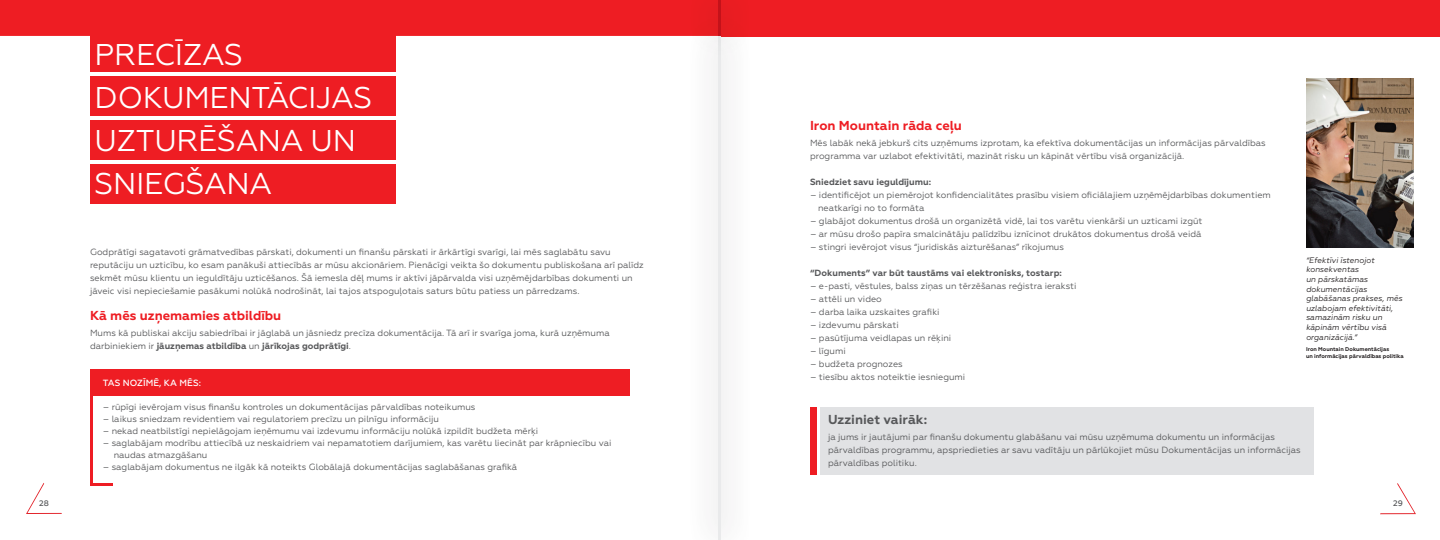
<style>
.page{position:relative;width:1440px;height:540px;background:#fff}
.page>*{position:absolute;margin:0;border:0;box-sizing:border-box;transform-origin:0 0}
.t1{font:30px/43px "Geometria";letter-spacing:-.01em;color:#fff}
.t2{font:700 13px "Geometria";color:#ee1d23}
.t3{font:700 13px "Geometria";color:#57585a}
.t4{font:9px/13px "Geometria";color:#57585a}
.t5{font:700 9px "Geometria";color:#57585a}
.t6{font:500 9px "Geometria";letter-spacing:.01em;color:#fff}
.t7{font:italic 8px/9.6px "Geometria";color:#231f20}
.t8{font:500 8px "Geometria";color:#57585a}
.t9{font:700 5.5px "Geometria";color:#231f20}
.s1{font-weight:700}
</style>
<div class="page">
<div style="left:820px;top:407px;width:494px;height:68px;background:#e1e2e4"></div>
<div style="left:810px;top:407px;width:6px;height:68px;background:#ee1d23"></div>
<div style="left:720px;top:0;width:720px;height:36px;background:#ee1d23"></div>
<svg style="left:1380px;top:483px;width:36px;height:31px"></svg>
<img style="left:1306px;top:78px;width:108px;height:170px">
<div style="left:0;top:0;width:689px;height:36px;background:#ee1d23"></div>
<hr style="left:90px;top:484px;width:23px;height:2px;background:#ee1d23">
<hr style="left:90px;top:369px;width:2px;height:115px;background:#ee1d23">
<div style="left:90px;top:369px;width:540px;height:27px;background:#ee1d23"></div>
<div style="left:90px;top:36px;width:306px;height:36px;background:#ee1d23"></div>
<div style="left:90px;top:76px;width:306px;height:40px;background:#ee1d23"></div>
<div style="left:90px;top:120px;width:306px;height:40px;background:#ee1d23"></div>
<div style="left:90px;top:164px;width:306px;height:40px;background:#ee1d23"></div>
<svg style="left:26px;top:483px;width:36px;height:31px"></svg>
<div style="left:688px;top:11px;width:63px;height:529px;background:#f8f8f8"></div>
<hr style="left:719px;top:36px;width:2px;height:504px;background:#e9eaeb">
<div style="left:689px;top:0;width:62px;height:61px;background:#231f20;opacity:.75"></div>
<hr style="left:719px;top:0;width:2px;height:36px;background:#c4121a">
<p class="t8" style="left:39px;top:499px;width:11px">28</p>
<p class="t1" style="left:95px;top:33px;width:279px">PRECĪZAS<br>DOKUMENTĀCIJAS<br>UZTURĒŠANA UN<br>SNIEGŠANA</p>
<p class="t4" style="left:90px;top:245px;width:555px">Godprātīgi sagatavoti grāmatvedības pārskati, dokumenti un finanšu pārskati ir ārkārtīgi svarīgi, lai mēs saglabātu savu reputāciju un uzticību, ko esam panākuši attiecībās ar mūsu akcionāriem. Pienācīgi veikta šo dokumentu publiskošana arī palīdz sekmēt mūsu klientu un ieguldītāju uzticēšanos. Šā iemesla dēļ mums ir aktīvi jāpārvalda visi uzņēmējdarbības dokumenti un jāveic visi nepieciešamie pasākumi nolūkā nodrošināt, lai tajos atspoguļotais saturs būtu patiess un pārredzams.</p>
<p class="t2" style="left:90px;top:307px;width:193px">Kā mēs uzņemamies atbildību</p>
<p class="t4" style="left:90px;top:326px;width:521px">Mums kā publiskai akciju sabiedrībai ir jāglabā un jāsniedz precīza dokumentācija. Tā arī ir svarīga joma, kurā uzņēmuma darbiniekiem ir <span class="s1">jāuzņemas atbildība</span> un <span class="s1">jārīkojas godprātīgi</span>.</p>
<p class="t6" style="left:103px;top:378px;width:100px">TAS NOZĪMĒ, KA MĒS:</p>
<p class="t4" style="left:103px;top:401px;width:374px">– rūpīgi ievērojam visus finanšu kontroles un dokumentācijas pārvaldības noteikumus</p>
<p class="t4" style="left:103px;top:413px;width:338px">– laikus sniedzam revidentiem vai regulatoriem precīzu un pilnīgu informāciju</p>
<p class="t4" style="left:103px;top:425px;width:437px">– nekad neatbilstīgi nepielāgojam ieņēmumu vai izdevumu informāciju nolūkā izpildīt budžeta mērķi</p>
<p class="t4" style="left:114px;top:437px;width:499px;line-height:12px;text-indent:-11px">– saglabājam modrību attiecībā uz neskaidriem vai nepamatotiem darījumiem, kas varētu liecināt par krāpniecību vai naudas atmazgāšanu</p>
<p class="t4" style="left:103px;top:461px;width:416px">– saglabājam dokumentus ne ilgāk kā noteikts Globālajā dokumentācijas saglabāšanas grafikā</p>
<p class="t2" style="left:810px;top:118px;width:153px">Iron Mountain rāda ceļu</p>
<p class="t4" style="left:810px;top:137px;width:457px">Mēs labāk nekā jebkurš cits uzņēmums izprotam, ka efektīva dokumentācijas un informācijas pārvaldības programma var uzlabot efektivitāti, mazināt risku un kāpināt vērtību visā organizācijā.</p>
<p class="t5" style="left:810px;top:177px;width:123px">Sniedziet savu ieguldījumu:</p>
<p class="t4" style="left:818px;top:189px;width:454px;text-indent:-8px">– identificējot un piemērojot konfidencialitātes prasību visiem oficiālajiem uzņēmējdarbības dokumentiem neatkarīgi no to formāta</p>
<p class="t4" style="left:810px;top:215px;width:394px">– glabājot dokumentus drošā un organizētā vidē, lai tos varētu vienkārši un uzticami izgūt</p>
<p class="t4" style="left:810px;top:228px;width:393px">– ar mūsu drošo papīra smalcinātāju palīdzību iznīcinot drukātos dokumentus drošā veidā</p>
<p class="t4" style="left:810px;top:241px;width:256px">– stingri ievērojot visus “juridiskās aizturēšanas” rīkojumus</p>
<p class="t5" style="left:810px;top:268px;width:253px">“Dokuments” var būt taustāms vai elektronisks, tostarp:</p>
<p class="t4" style="left:810px;top:280px;width:268px">– e-pasti, vēstules, balss ziņas un tērzēšanas reģistra ieraksti</p>
<p class="t4" style="left:810px;top:293px;width:73px">– attēli un video</p>
<p class="t4" style="left:810px;top:306px;width:131px">– darba laika uzskaites grafiki</p>
<p class="t4" style="left:810px;top:319px;width:90px">– izdevumu pārskati</p>
<p class="t4" style="left:810px;top:332px;width:143px">– pasūtījuma veidlapas un rēķini</p>
<p class="t4" style="left:810px;top:345px;width:37px">– līgumi</p>
<p class="t4" style="left:810px;top:358px;width:94px">– budžeta prognozes</p>
<p class="t4" style="left:810px;top:371px;width:157px">– tiesību aktos noteiktie iesniegumi</p>
<p class="t3" style="left:828px;top:412px;width:101px">Uzziniet vairāk:</p>
<p class="t4" style="left:828px;top:431px;width:474px">ja jums ir jautājumi par finanšu dokumentu glabāšanu vai mūsu uzņēmuma dokumentu un informācijas pārvaldības programmu, apspriedieties ar savu vadītāju un pārlūkojiet mūsu Dokumentācijas un informācijas pārvaldības politiku.</p>
<p class="t7" style="left:1306px;top:255px;width:98px">“Efektīvi īstenojot konsekventas<br>un pārskatāmas dokumentācijas glabāšanas prakses, mēs uzlabojam efektivitāti, samazinām risku un kāpinām vērtību visā organizācijā.”</p>
<p class="t9" style="left:1306px;top:346px;width:85px">Iron Mountain Dokumentācijas</p>
<p class="t9" style="left:1306px;top:353px;width:99px">un informācijas pārvaldības politika</p>
<p class="t8" style="left:1393px;top:499px;width:11px">29</p>
</div>
